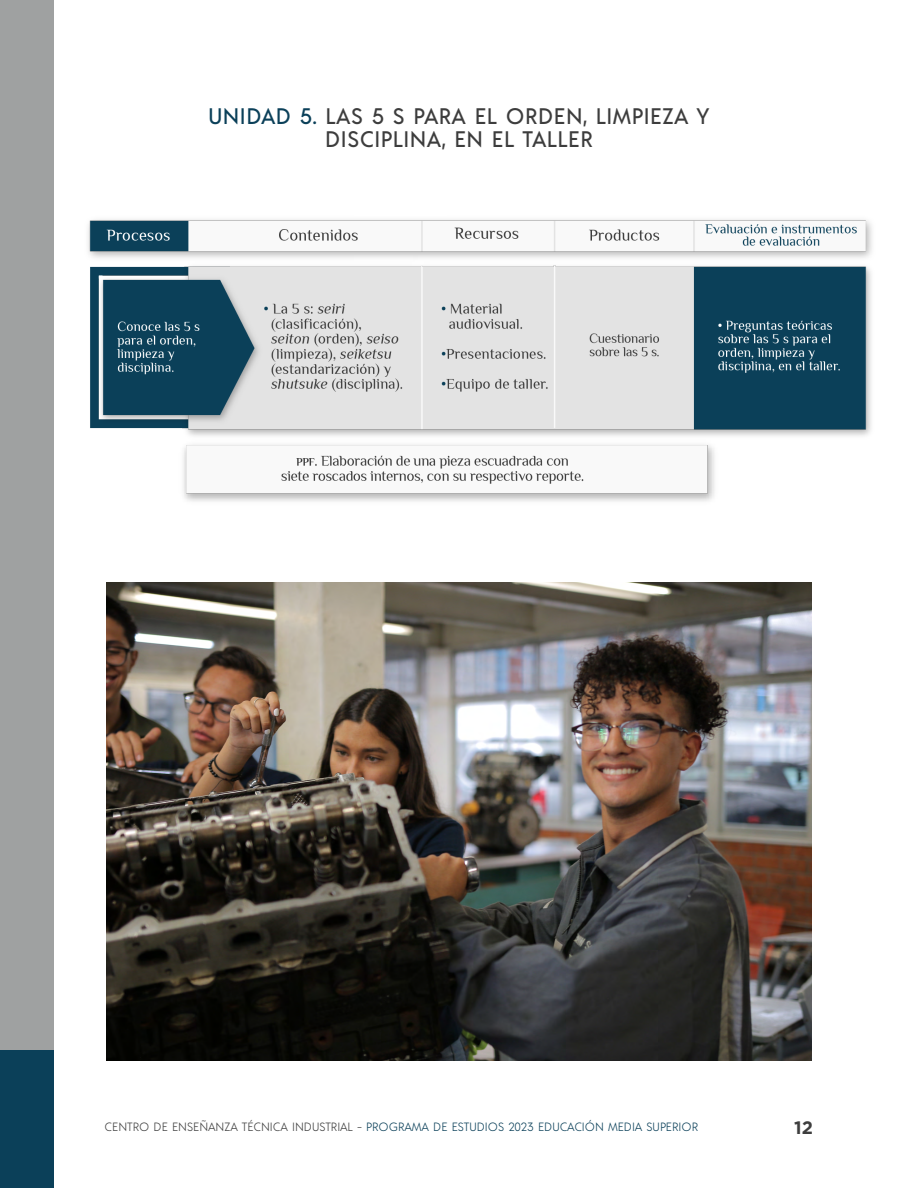
<style>
.page{position:relative;width:918px;height:1188px;background:#fff}
.page>*{position:absolute;margin:0;border:0;box-sizing:border-box;transform-origin:0 0}
.t1{font:500 22.5px/22.5px "Acre";letter-spacing:.025em;color:#3d3d3d;text-align:center}
.t2{font:700 18px "Gotham";color:#3e3e3e}
.t3{font:300 12px "Acre";color:#0b4059}
.s1{color:#0b4059}
.s2{color:#3e3e3e}
</style>
<div class="page">
<div style="left:0;top:0;width:54px;height:1050px;background:#9fa1a1"></div>
<div style="left:0;top:1050px;width:54px;height:138px;background:#0b4059"></div>
<img style="left:106px;top:582px;width:706px;height:478px">
<img style="left:88px;top:219px;width:784px;height:283px">
<h1 class="t1" style="left:208px;top:104px;width:503px"><span class="s1">UNIDAD 5.</span> LAS 5 S PARA EL ORDEN, LIMPIEZA Y<br>DISCIPLINA, EN EL TALLER</h1>
<p class="t3" style="left:105px;top:1119px;width:595px"><span class="s2">CENTRO DE ENSEÑANZA TÉCNICA INDUSTRIAL -</span> PROGRAMA DE ESTUDIOS 2023 EDUCACIÓN MEDIA SUPERIOR</p>
<h2 class="t2" style="left:794px;top:1118px;width:20px">12</h2>
</div>
